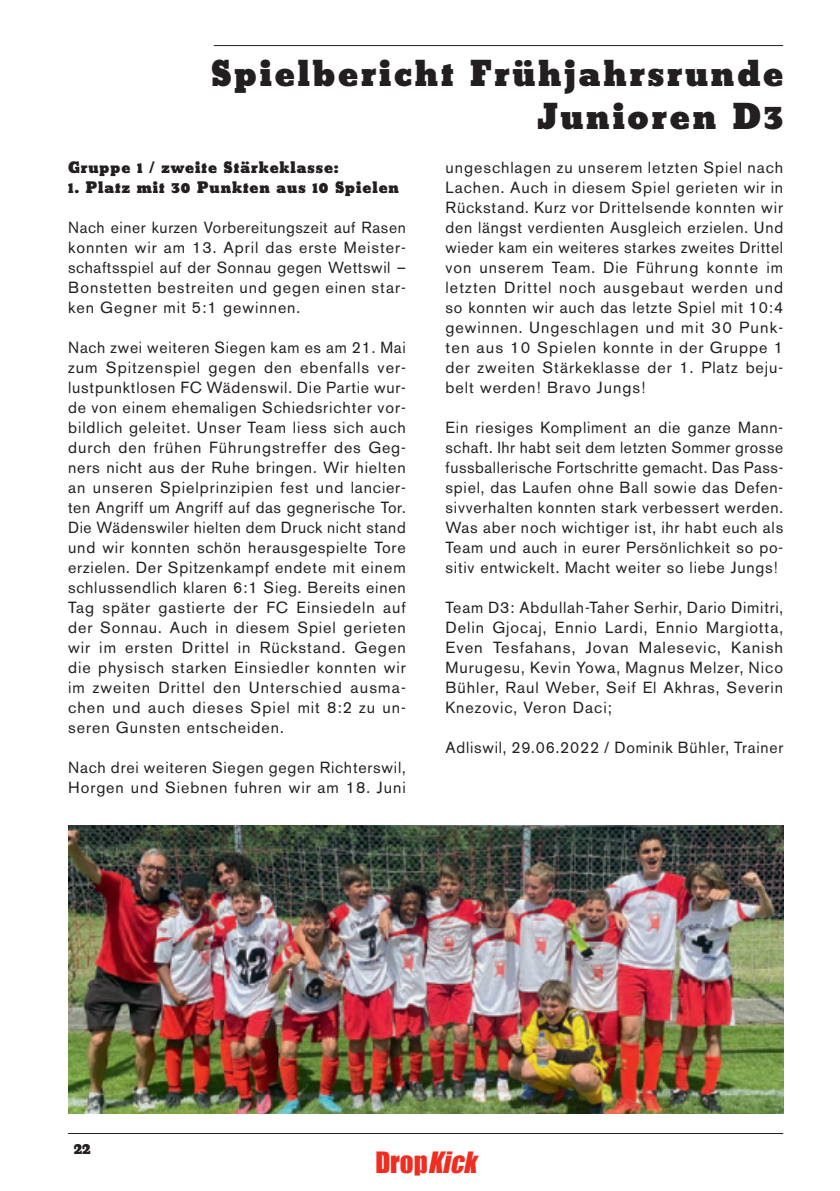
<style>
.page{position:relative;width:840px;height:1191px;background:#fff}
.page>*{position:absolute;margin:0;border:0;box-sizing:border-box;transform-origin:0 0}
.t1{font:700 36px/43.2px "Beton CG Extra";letter-spacing:.08em;color:#231f20;text-align:right}
.t2{font:27px "Impact";color:#ee2e22}
.t3{font:16px/20px "Akzidenz Grotesk BE";letter-spacing:.06em;color:#231f20;text-align:justify}
.t4{font:700 16px "Beton CG Extra";letter-spacing:.06em;color:#231f20}
.s1{font-style:italic}
</style>
<div class="page">
<hr style="left:68px;top:1133px;width:714px;height:1px;background:#231f20">
<hr style="left:214px;top:45px;width:568px;height:1px;background:#231f20">
<img style="left:68px;top:825px;width:714px;height:288px">
<h1 class="t1" style="left:211px;top:51px;width:573px">Spielbericht Frühjahrsrunde<br>Junioren D3</h1>
<p class="t4" style="left:68px;top:157px;width:272px">Gruppe 1 / zweite Stärkeklasse:</p>
<p class="t4" style="left:68px;top:177px;width:332px">1. Platz mit 30 Punkten aus 10 Spielen</p>
<p class="t3" style="left:68px;top:218px;width:339px">Nach einer kurzen Vorbereitungszeit auf Rasen konnten wir am 13. April das erste Meister‑ schaftsspiel auf der Sonnau gegen Wettswil – Bonstetten bestreiten und gegen einen star‑ ken Gegner mit 5:1 gewinnen.</p>
<p class="t3" style="left:68px;top:338px;width:339px">Nach zwei weiteren Siegen kam es am 21. Mai zum Spitzenspiel gegen den ebenfalls ver‑ lustpunktlosen FC Wädenswil. Die Partie wur‑ de von einem ehemaligen Schiedsrichter vor‑ bildlich geleitet. Unser Team liess sich auch durch den frühen Führungstreffer des Geg‑ ners nicht aus der Ruhe bringen. Wir hielten an unseren Spielprinzipien fest und lancier‑ ten Angriff um Angriff auf das gegnerische Tor.<br>Die Wädenswiler hielten dem Druck nicht stand und wir konnten schön herausgespielte Tore erzielen. Der Spitzenkampf endete mit einem schlussendlich klaren 6:1 Sieg. Bereits einen Tag später gastierte der FC Einsiedeln auf der Sonnau. Auch in diesem Spiel gerieten wir im ersten Drittel in Rückstand. Gegen die physisch starken Einsiedler konnten wir im zweiten Drittel den Unterschied ausma‑ chen und auch dieses Spiel mit 8:2 zu un‑ seren Gunsten entscheiden.</p>
<p class="t3" style="left:68px;top:758px;width:339px">Nach drei weiteren Siegen gegen Richterswil,<br>Horgen und Siebnen fuhren wir am 18. Juni</p>
<p class="t3" style="left:445px;top:158px;width:339px">ungeschlagen zu unserem letzten Spiel nach Lachen. Auch in diesem Spiel gerieten wir in Rückstand. Kurz vor Drittelsende konnten wir den längst verdienten Ausgleich erzielen. Und wieder kam ein weiteres starkes zweites Drittel von unserem Team. Die Führung konnte im letzten Drittel noch ausgebaut werden und so konnten wir auch das letzte Spiel mit 10:4 gewinnen. Ungeschlagen und mit 30 Punk‑ ten aus 10 Spielen konnte in der Gruppe 1 der zweiten Stärkeklasse der 1. Platz beju‑ belt werden! Bravo Jungs!</p>
<p class="t3" style="left:445px;top:418px;width:339px">Ein riesiges Kompliment an die ganze Mann‑ schaft. Ihr habt seit dem letzten Sommer grosse fussballerische Fortschritte gemacht. Das Pass‑ spiel, das Laufen ohne Ball sowie das Defen‑ sivverhalten konnten stark verbessert werden.<br>Was aber noch wichtiger ist, ihr habt euch als Team und auch in eurer Persönlichkeit so po‑ sitiv entwickelt. Macht weiter so liebe Jungs!</p>
<p class="t3" style="left:445px;top:598px;width:339px">Team D3: Abdullah‑Taher Serhir, Dario Dimitri, Delin Gjocaj, Ennio Lardi, Ennio Margiotta, Even Tesfahans, Jovan Malesevic, Kanish Murugesu, Kevin Yowa, Magnus Melzer, Nico Bühler, Raul Weber, Seif El Akhras, Severin Knezovic, Veron Daci;</p>
<p class="t3" style="left:445px;top:738px;width:339px">Adliswil, 29.06.2022 / Dominik Bühler, Trainer</p>
<p class="t4" style="left:74px;top:1137px;width:19px">22</p>
<h2 class="t2" style="left:375px;top:1141px;width:110px">Drop<span class="s1">Kick</span></h2>
</div>
